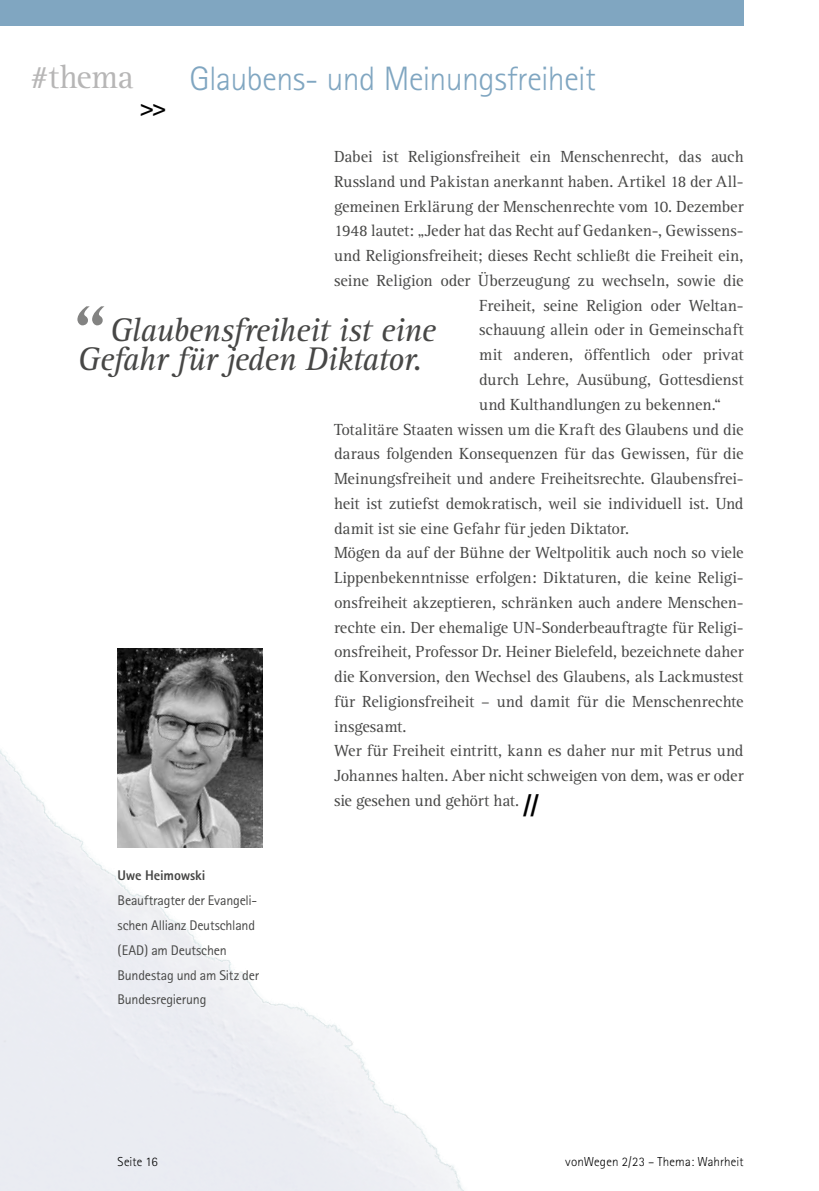
<style>
.page{position:relative;width:819px;height:1191px;background:#fff}
.page>*{position:absolute;margin:0;border:0;box-sizing:border-box;transform-origin:0 0}
.t1{font:italic 88.02px "Rotis Serif";color:#838382}
.t2{font:italic 33.77px/29.1px "Rotis Serif";letter-spacing:-.025em;color:#474746}
.t3{font:300 33.77px "Rotis Sans Serif";letter-spacing:-.015em;color:#80a6c1}
.t4{font:33.77px "Rotis Serif";letter-spacing:-.02em;color:#b7b6b6}
.t5{font:800 24.68px "Rotis Sans Serif";color:#000}
.t6{font:16.62px "Rotis Serif";color:#474746}
.t7{font:14px/24.8px "Rotis Sans Serif";letter-spacing:-.015em;color:#474746}
.t8{font:800 14px "Rotis Sans Serif";letter-spacing:-.015em;color:#474746}
.t9{font:300 12.95px "Rotis Sans Serif";letter-spacing:.01em;color:#000}
.s1{font-family:"Rotis Sans Serif";font-weight:800;font-size:24.68px;color:#000}
</style>
<div class="page">
<img style="left:0;top:648px;width:464px;height:543px">
<img style="left:118px;top:648px;width:145px;height:199px">
<div style="left:0;top:0;width:743px;height:25px;background:#80a6c1"></div>
<h2 class="t4" style="left:30px;top:57px;width:105px">#thema</h2>
<h2 class="t3" style="left:189px;top:60px;width:407px">Glaubens- und Meinungsfreiheit</h2>
<h3 class="t5" style="left:139px;top:91px;width:29px">&gt;&gt;</h3>
<p class="t6" style="left:334px;top:147px;width:411px">Dabei ist Religionsfreiheit ein Menschenrecht, das auch</p>
<p class="t6" style="left:334px;top:172px;width:411px">Russland und Pakistan anerkannt haben. Artikel 18 der All-</p>
<p class="t6" style="left:334px;top:197px;width:411px">gemeinen Erklärung der Menschenrechte vom 10. Dezember</p>
<p class="t6" style="left:334px;top:221px;width:411px">1948 lautet: „Jeder hat das Recht auf Gedanken-, Gewissens-</p>
<p class="t6" style="left:334px;top:246px;width:411px">und Religionsfreiheit; dieses Recht schließt die Freiheit ein,</p>
<p class="t6" style="left:334px;top:271px;width:411px">seine Religion oder Überzeugung zu wechseln, sowie die</p>
<p class="t6" style="left:479px;top:296px;width:266px">Freiheit, seine Religion oder Weltan-</p>
<p class="t6" style="left:479px;top:320px;width:266px">schauung allein oder in Gemeinschaft</p>
<p class="t6" style="left:479px;top:345px;width:266px">mit anderen, öffentlich oder privat</p>
<p class="t6" style="left:479px;top:370px;width:266px">durch Lehre, Ausübung, Gottesdienst</p>
<p class="t6" style="left:479px;top:395px;width:243px">und Kulthandlungen zu bekennen.“</p>
<p class="t6" style="left:334px;top:419px;width:411px">Totalitäre Staaten wissen um die Kraft des Glaubens und die</p>
<p class="t6" style="left:334px;top:444px;width:411px">daraus folgenden Konsequenzen für das Gewissen, für die</p>
<p class="t6" style="left:334px;top:469px;width:411px">Meinungsfreiheit und andere Freiheitsrechte. Glaubensfrei-</p>
<p class="t6" style="left:334px;top:494px;width:411px">heit ist zutiefst demokratisch, weil sie individuell ist. Und</p>
<p class="t6" style="left:334px;top:518px;width:296px">damit ist sie eine Gefahr für jeden Diktator.</p>
<p class="t6" style="left:334px;top:543px;width:411px">Mögen da auf der Bühne der Weltpolitik auch noch so viele</p>
<p class="t6" style="left:334px;top:568px;width:411px">Lippenbekenntnisse erfolgen: Diktaturen, die keine Religi-</p>
<p class="t6" style="left:334px;top:593px;width:411px">onsfreiheit akzeptieren, schränken auch andere Menschen-</p>
<p class="t6" style="left:334px;top:617px;width:411px">rechte ein. Der ehemalige UN-Sonderbeauftragte für Religi-</p>
<p class="t6" style="left:334px;top:642px;width:411px">onsfreiheit, Professor Dr. Heiner Bielefeld, bezeichnete daher</p>
<p class="t6" style="left:334px;top:667px;width:411px">die Konversion, den Wechsel des Glaubens, als Lackmustest</p>
<p class="t6" style="left:334px;top:692px;width:411px">für Religionsfreiheit – und damit für die Menschenrechte</p>
<p class="t6" style="left:334px;top:716px;width:74px">insgesamt.</p>
<p class="t6" style="left:334px;top:741px;width:411px">Wer für Freiheit eintritt, kann es daher nur mit Petrus und</p>
<p class="t6" style="left:334px;top:766px;width:411px">Johannes halten. Aber nicht schweigen von dem, was er oder</p>
<p class="t6" style="left:334px;top:791px;width:206px">sie gesehen und gehört hat. <span class="s1">//</span></p>
<h1 class="t1" style="left:64px;top:287px;width:41px">“</h1>
<h2 class="t2" style="left:77px;top:317px;width:360px;text-indent:32px">Glaubensfreiheit ist eine<br>Gefahr für jeden Diktator.</h2>
<p class="t8" style="left:118px;top:867px;width:89px">Uwe Heimowski</p>
<p class="t7" style="left:118px;top:888px;width:143px">Beauftragter der Evangeli&shy;schen Allianz Deutschland (EAD) am Deutschen<br>Bundestag und am Sitz der<br>Bundesregierung</p>
<p class="t9" style="left:118px;top:1154px;width:41px">Seite 16</p>
<p class="t9" style="left:565px;top:1154px;width:180px">vonWegen 2/23 – Thema: Wahrheit</p>
</div>
